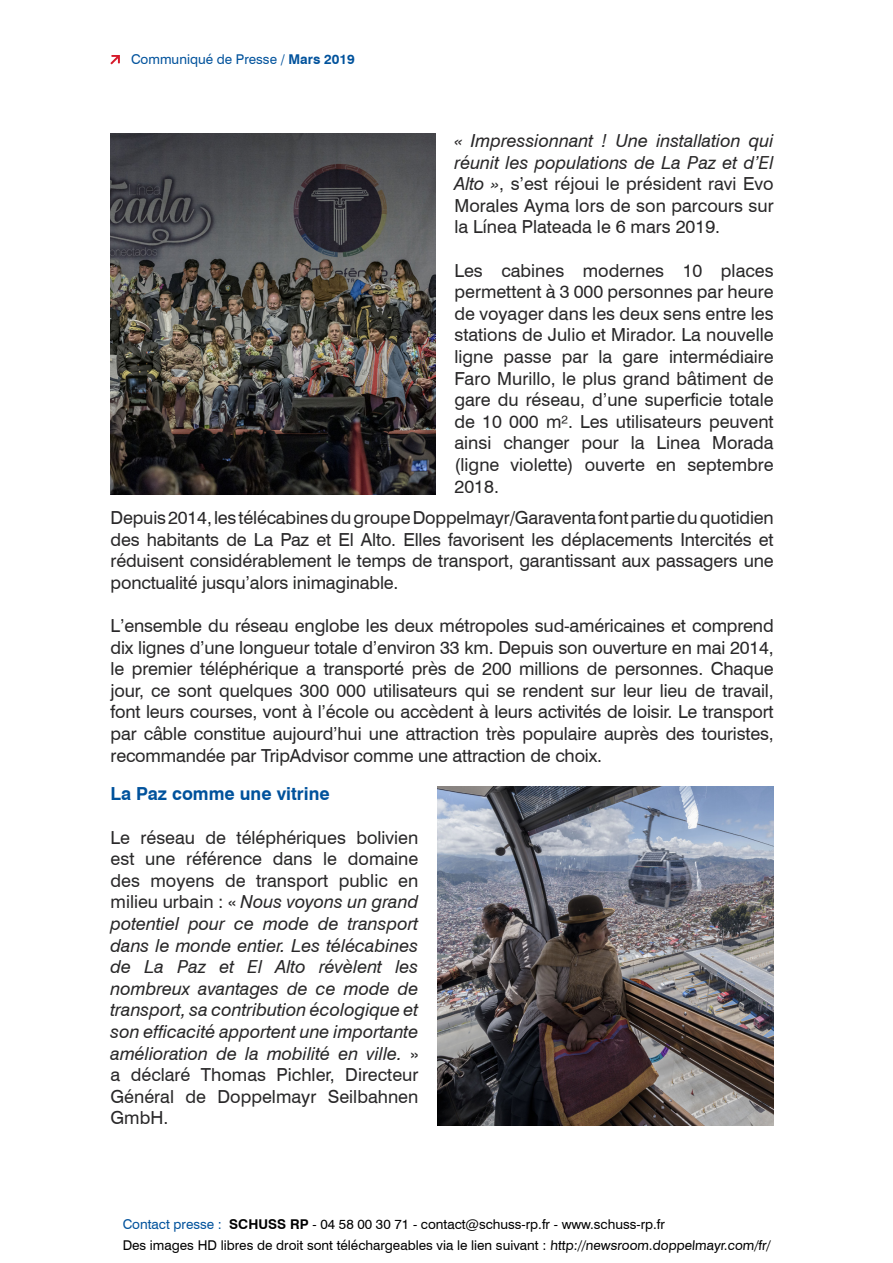
<style>
.page{position:relative;width:893px;height:1263px;background:#fff}
.page>*{position:absolute;margin:0;border:0;box-sizing:border-box;transform-origin:0 0}
.t1{font:18px/21.6px "Swiss 721 BT";letter-spacing:-.01em;color:#292829;text-align:justify}
.t2{font:italic 18px/21.6px "Swiss 721 BT";color:#292829;text-align:justify}
.t3{font:700 18px "Swiss 721 BT";color:#00529c}
.t4{font:13.5px/21px "Swiss 721 BT";color:#000}
.t5{font:13.5px "Swiss 721 BT";color:#00529c}
.s1{font-weight:700}
.s2{font-style:italic}
.s3{font-style:normal}
.s4{color:#00529c}
</style>
<div class="page">
<svg style="left:111px;top:55px;width:9px;height:9px"></svg>
<img style="left:111px;top:133px;width:324px;height:362px">
<img style="left:438px;top:787px;width:336px;height:338px">
<p class="t5" style="left:131px;top:51px;width:225px">Communiqué de Presse / <span class="s1">Mars 2019</span></p>
<p class="t1" style="left:454px;top:130px;width:321px"><span class="s2">« Impressionnant ! Une installation qui réunit les populations de La Paz et d’El Alto »</span>, s’est réjoui le président ravi Evo Morales Ayma lors de son parcours sur la Línea Plateada le 6 mars 2019.</p>
<p class="t1" style="left:454px;top:259px;width:321px">Les cabines modernes 10 places permettent à 3 000 personnes par heure de voyager dans les deux sens entre les stations de Julio et Mirador. La nouvelle ligne passe par la gare intermédiaire Faro Murillo, le plus grand bâtiment de gare du réseau, d’une superficie totale de 10 000 m². Les utilisateurs peuvent ainsi changer pour la Linea Morada (ligne violette) ouverte en septembre 2018.</p>
<p class="t1" style="left:111px;top:507px;width:665px">Depuis 2014, les télécabines du groupe Doppelmayr/Garaventa font partie du quotidien des habitants de La Paz et El Alto. Elles favorisent les déplacements Intercités et réduisent considérablement le temps de transport, garantissant aux passagers une ponctualité jusqu’alors inimaginable.</p>
<p class="t1" style="left:111px;top:615px;width:665px">L’ensemble du réseau englobe les deux métropoles sud-américaines et comprend dix lignes d’une longueur totale d’environ 33 km. Depuis son ouverture en mai 2014, le premier téléphérique a transporté près de 200 millions de personnes. Chaque jour, ce sont quelques 300 000 utilisateurs qui se rendent sur leur lieu de travail, font leurs courses, vont à l’école ou accèdent à leurs activités de loisir. Le transport par câble constitue aujourd’hui une attraction très populaire auprès des touristes, recommandée par TripAdvisor comme une attraction de choix.</p>
<p class="t3" style="left:111px;top:781px;width:221px">La Paz comme une vitrine</p>
<p class="t2" style="left:111px;top:826px;width:309px"><span class="s3">Le réseau de téléphériques bolivien est une référence dans le domaine des moyens de transport public en milieu urbain : «</span> Nous voyons un grand potentiel pour ce mode de transport dans le monde entier. Les télécabines de La Paz et El Alto révèlent les nombreux avantages de ce mode de transport, sa contribution écologique et son efficacité apportent une importante amélioration de la mobilité en ville. <span class="s3">» a déclaré Thomas Pichler, Directeur Général de Doppelmayr Seilbahnen GmbH.</span></p>
<p class="t4" style="left:123px;top:1213px;width:650px"><span class="s4">Contact presse :</span> <span class="s1">SCHUSS RP</span> - 04 58 00 30 71 - contact@schuss-rp.fr - www.schuss-rp.fr<br>Des images HD libres de droit sont téléchargeables via le lien suivant : http://newsroom.doppelmayr.com/fr/</p>
</div>
